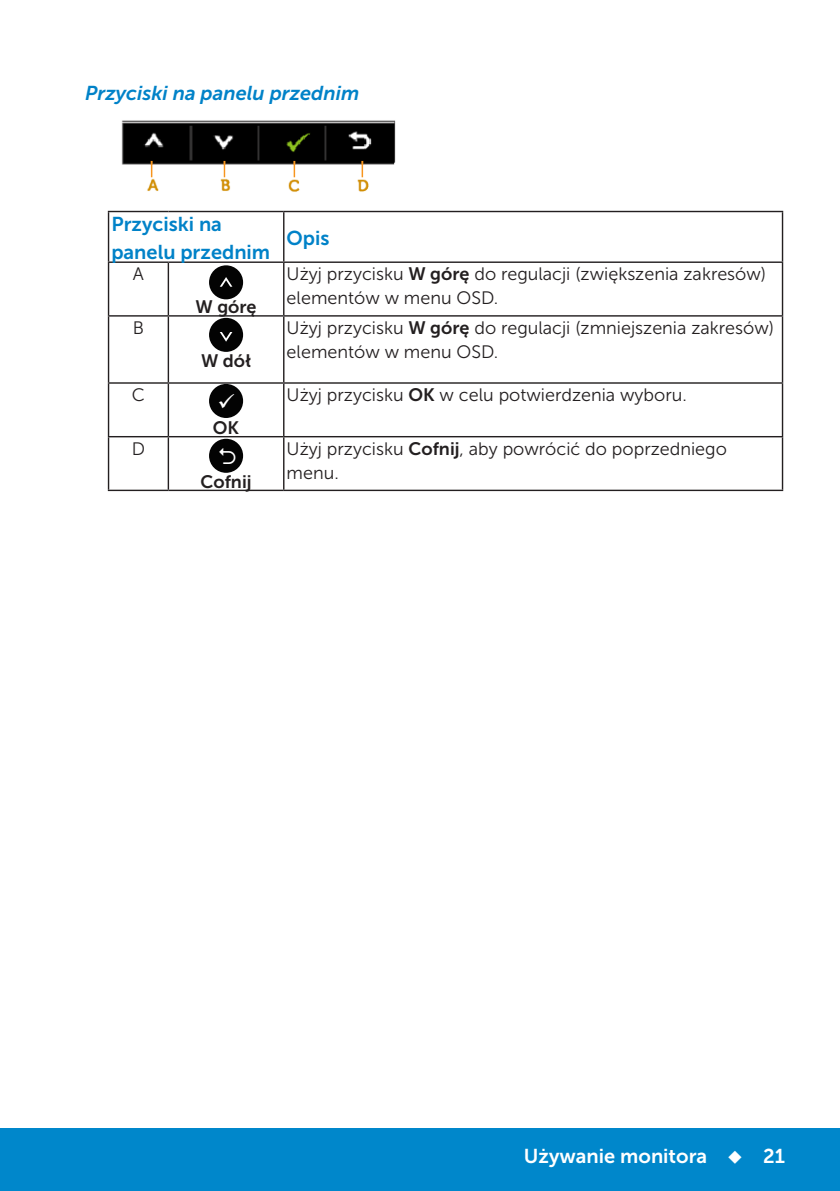
<style>
.page{position:relative;width:840px;height:1191px;background:#fff}
.page>*{position:absolute;margin:0;border:0;box-sizing:border-box;transform-origin:0 0}
.Table_Head{font:20px/28px "Museo Sans For Dell 700";color:#0082c8}
.Head3{font:italic 20px "Museo Sans For Dell 700";color:#0082c8}
.t1{font:20px "Museo Sans For Dell 700";color:#fff}
.Table_Paragraph{font:18px/24px "Museo Sans For Dell 300";color:#231f20}
.Table_Paragraph-2{font:18px "Museo Sans For Dell 700";color:#231f20}
.s1{font-family:"Museo Sans For Dell 700"}
</style>
<div class="page">
<div style="left:0;top:1128px;width:839px;height:63px;background:#0087cb"></div>
<img style="left:121px;top:120px;width:275px;height:72px">
<hr style="left:108px;top:211px;width:60px;height:1px;background:#231f20">
<hr style="left:108px;top:212px;width:1px;height:49px;background:#231f20">
<hr style="left:168px;top:211px;width:115px;height:1px;background:#231f20">
<hr style="left:283px;top:211px;width:499px;height:1px;background:#231f20">
<hr style="left:283px;top:212px;width:1px;height:49px;background:#231f20">
<hr style="left:781px;top:212px;width:1px;height:49px;background:#231f20">
<hr style="left:108px;top:261px;width:60px;height:2px;background:#231f20">
<hr style="left:108px;top:263px;width:1px;height:52px;background:#231f20">
<hr style="left:168px;top:261px;width:115px;height:2px;background:#231f20">
<hr style="left:167px;top:263px;width:2px;height:52px;background:#231f20">
<hr style="left:283px;top:261px;width:499px;height:2px;background:#231f20">
<hr style="left:283px;top:263px;width:1px;height:52px;background:#231f20">
<hr style="left:781px;top:263px;width:1px;height:52px;background:#231f20">
<hr style="left:108px;top:315px;width:60px;height:1px;background:#231f20">
<hr style="left:108px;top:316px;width:1px;height:66px;background:#231f20">
<hr style="left:168px;top:315px;width:115px;height:1px;background:#231f20">
<hr style="left:167px;top:316px;width:2px;height:66px;background:#231f20">
<hr style="left:283px;top:315px;width:499px;height:1px;background:#231f20">
<hr style="left:283px;top:316px;width:1px;height:66px;background:#231f20">
<hr style="left:781px;top:316px;width:1px;height:66px;background:#231f20">
<hr style="left:108px;top:382px;width:60px;height:2px;background:#231f20">
<hr style="left:108px;top:384px;width:1px;height:52px;background:#231f20">
<hr style="left:168px;top:382px;width:115px;height:2px;background:#231f20">
<hr style="left:167px;top:384px;width:2px;height:52px;background:#231f20">
<hr style="left:283px;top:382px;width:499px;height:2px;background:#231f20">
<hr style="left:283px;top:384px;width:1px;height:52px;background:#231f20">
<hr style="left:781px;top:384px;width:1px;height:52px;background:#231f20">
<hr style="left:108px;top:436px;width:60px;height:1px;background:#231f20">
<hr style="left:108px;top:437px;width:1px;height:52px;background:#231f20">
<hr style="left:168px;top:436px;width:115px;height:1px;background:#231f20">
<hr style="left:167px;top:437px;width:2px;height:52px;background:#231f20">
<hr style="left:283px;top:436px;width:499px;height:1px;background:#231f20">
<hr style="left:283px;top:437px;width:1px;height:52px;background:#231f20">
<hr style="left:781px;top:437px;width:1px;height:52px;background:#231f20">
<hr style="left:108px;top:489px;width:60px;height:2px;background:#231f20">
<hr style="left:168px;top:489px;width:115px;height:2px;background:#231f20">
<hr style="left:283px;top:489px;width:499px;height:2px;background:#231f20">
<div style="left:209px;top:265px;width:34px;height:34px;background:#030303;border-radius:50%"></div>
<svg style="left:219px;top:277px;width:13px;height:10px"></svg>
<div style="left:209px;top:318px;width:34px;height:34px;background:#030303;border-radius:50%"></div>
<svg style="left:219px;top:332px;width:13px;height:10px"></svg>
<div style="left:209px;top:384px;width:34px;height:34px;background:#030303;border-radius:50%"></div>
<div style="left:209px;top:439px;width:34px;height:34px;background:#030303;border-radius:50%"></div>
<p class="Head3" style="left:85px;top:82px;width:276px">Przyciski na panelu przednim</p>
<p class="Table_Head" style="left:111px;top:210px;width:160px">Przyciski na panelu przednim</p>
<p class="Table_Paragraph" style="left:133px;top:262px;width:13px">A</p>
<p class="Table_Paragraph" style="left:133px;top:316px;width:13px">B</p>
<p class="Table_Paragraph" style="left:132px;top:383px;width:15px">C</p>
<p class="Table_Paragraph" style="left:132px;top:437px;width:15px">D</p>
<p class="Table_Paragraph-2" style="left:195px;top:297px;width:62px">W górę</p>
<p class="Table_Paragraph-2" style="left:201px;top:350px;width:52px">W dół</p>
<p class="Table_Paragraph-2" style="left:213px;top:417px;width:28px">OK</p>
<p class="Table_Paragraph-2" style="left:200px;top:471px;width:53px">Cofnij</p>
<p class="Table_Head" style="left:286px;top:224px;width:44px">Opis</p>
<p class="Table_Paragraph" style="left:286px;top:262px;width:480px">Użyj przycisku <span class="s1">W górę</span> do regulacji (zwiększenia zakresów) elementów w menu OSD.</p>
<p class="Table_Paragraph" style="left:286px;top:316px;width:488px">Użyj przycisku <span class="s1">W górę</span> do regulacji (zmniejszenia zakresów) elementów w menu OSD.</p>
<p class="Table_Paragraph" style="left:286px;top:383px;width:401px">Użyj przycisku <span class="s1">OK</span> w celu potwierdzenia wyboru.</p>
<p class="Table_Paragraph" style="left:286px;top:437px;width:441px">Użyj przycisku <span class="s1">Cofnij</span>, aby powrócić do poprzedniego menu.</p>
<p class="t1" style="left:523px;top:1144px;width:262px">Używanie monitora ◆ 21</p>
</div>
